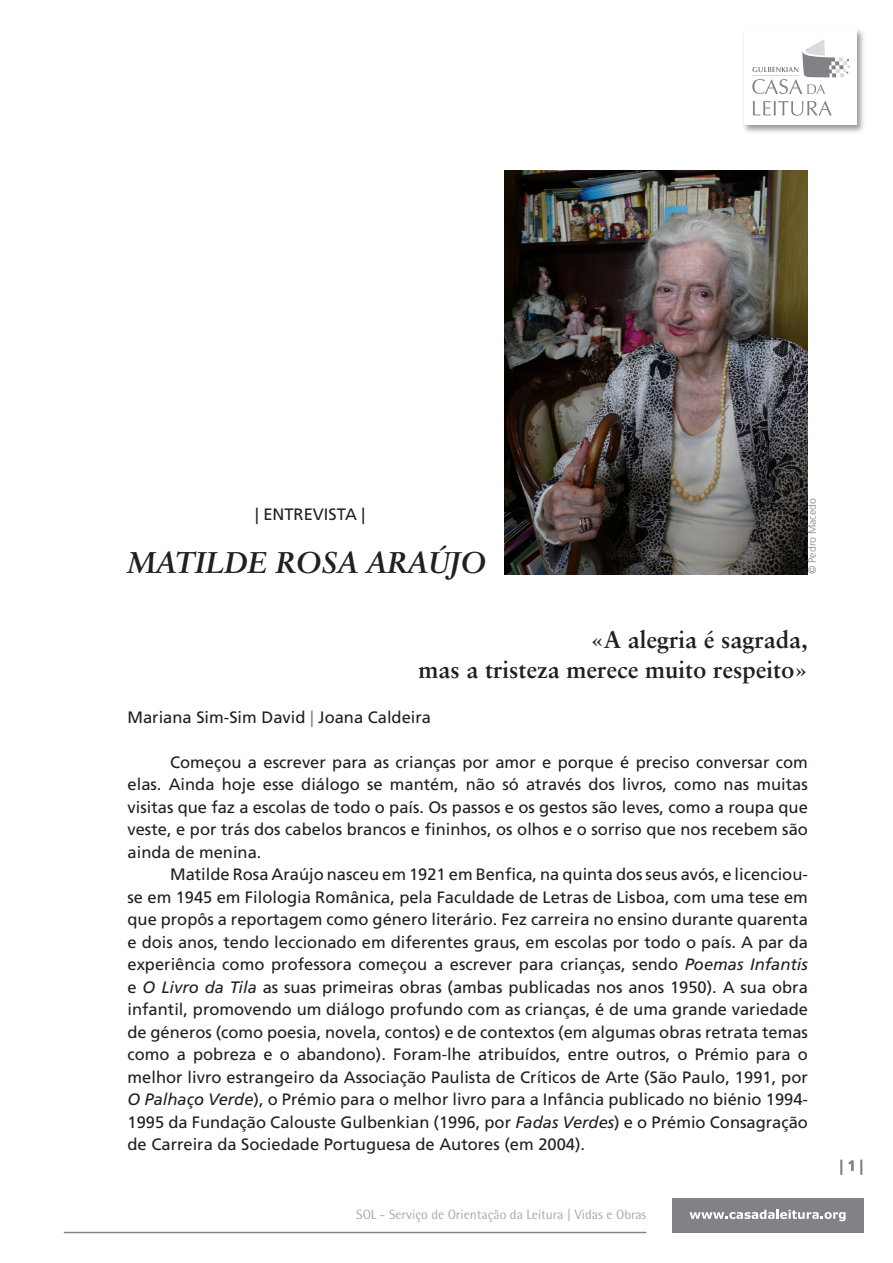
<style>
.page{position:relative;width:893px;height:1263px;background:#fff}
.page>*{position:absolute;margin:0;border:0;box-sizing:border-box;transform-origin:0 0}
.t1{font:italic 700 30px "Sabon";color:#231f20}
.t2{font:700 24px "Sabon";color:#231f20}
.t3{font:16.5px/22.5px "Frutiger";color:#231f20;text-align:justify}
.t4{font:700 15px "Frutiger";color:#808285}
.t5{font:13.5px "Rotis Semi Sans";color:#a8a9ad}
.Body_Text{font:300 10.5px "Frutiger";color:#808285}
.s1{color:#808285}
.s2{font-style:italic}
</style>
<div class="page">
<img style="left:743px;top:30px;width:121px;height:103px">
<div style="left:744px;top:29px;width:113px;height:96px;background:#fff"></div>
<svg style="left:753px;top:101px;width:79px;height:15px"></svg>
<svg style="left:752px;top:39px;width:98px;height:55px"></svg>
<hr style="left:752px;top:75px;width:46px;height:1px;background:#d9dadc">
<hr style="left:64px;top:1232px;width:582px;height:1px;background:#808285">
<div style="left:672px;top:1198px;width:191px;height:34px;background:#808285"></div>
<svg style="left:689px;top:1210px;width:157px;height:11px"></svg>
<img style="left:505px;top:170px;width:303px;height:404px">
<p class="t3" style="left:255px;top:503px;width:112px">| ENTREVISTA |</p>
<p class="t1" style="left:128px;top:544px;width:360px">MATILDE ROSA ARAÚJO</p>
<p class="Body_Text" style="left:806px;top:574px;width:77px;rotate:-90deg">© Pedro Macedo</p>
<p class="t2" style="left:591px;top:624px;width:219px">«A alegria é sagrada,</p>
<p class="t2" style="left:419px;top:654px;width:391px">mas a tristeza merece muito respeito»</p>
<p class="t3" style="left:128px;top:706px;width:305px">Mariana Sim-Sim David <span class="s1">|</span> Joana Caldeira</p>
<p class="t3" style="left:128px;top:751px;width:682px;text-indent:43px">Começou a escrever para as crianças por amor e porque é preciso conversar com elas. Ainda hoje esse diálogo se mantém, não só através dos livros, como nas muitas visitas que faz a escolas de todo o país. Os passos e os gestos são leves, como a roupa que veste, e por trás dos cabelos brancos e fininhos, os olhos e o sorriso que nos recebem são ainda de menina.</p>
<p class="t3" style="left:128px;top:863px;width:682px;text-indent:43px">Matilde Rosa Araújo nasceu em 1921 em Benfica, na quinta dos seus avós, e licenciou&shy;se em 1945 em Filologia Românica, pela Faculdade de Letras de Lisboa, com uma tese em que propôs a reportagem como género literário. Fez carreira no ensino durante quarenta e dois anos, tendo leccionado em diferentes graus, em escolas por todo o país. A par da experiência como professora começou a escrever para crianças, sendo <span class="s2">Poemas Infantis </span>e <span class="s2">O Livro da Tila</span> as suas primeiras obras (ambas publicadas nos anos 1950). A sua obra infantil, promovendo um diálogo profundo com as crianças, é de uma grande variedade de géneros (como poesia, novela, contos) e de contextos (em algumas obras retrata temas como a pobreza e o abandono). Foram-lhe atribuídos, entre outros, o Prémio para o melhor livro estrangeiro da Associação Paulista de Críticos de Arte (São Paulo, 1991, por <span class="s2">O Palhaço Verde</span>), o Prémio para o melhor livro para a Infância publicado no biénio 1994- 1995 da Fundação Calouste Gulbenkian (1996, por <span class="s2">Fadas Verdes</span>) e o Prémio Consagração de Carreira da Sociedade Portuguesa de Autores (em 2004).</p>
<p class="t5" style="left:356px;top:1206px;width:292px">SOL - Serviço de Orientação da Leitura | Vidas e Obras</p>
<p class="t4" style="left:840px;top:1157px;width:25px">| 1 |</p>
</div>
